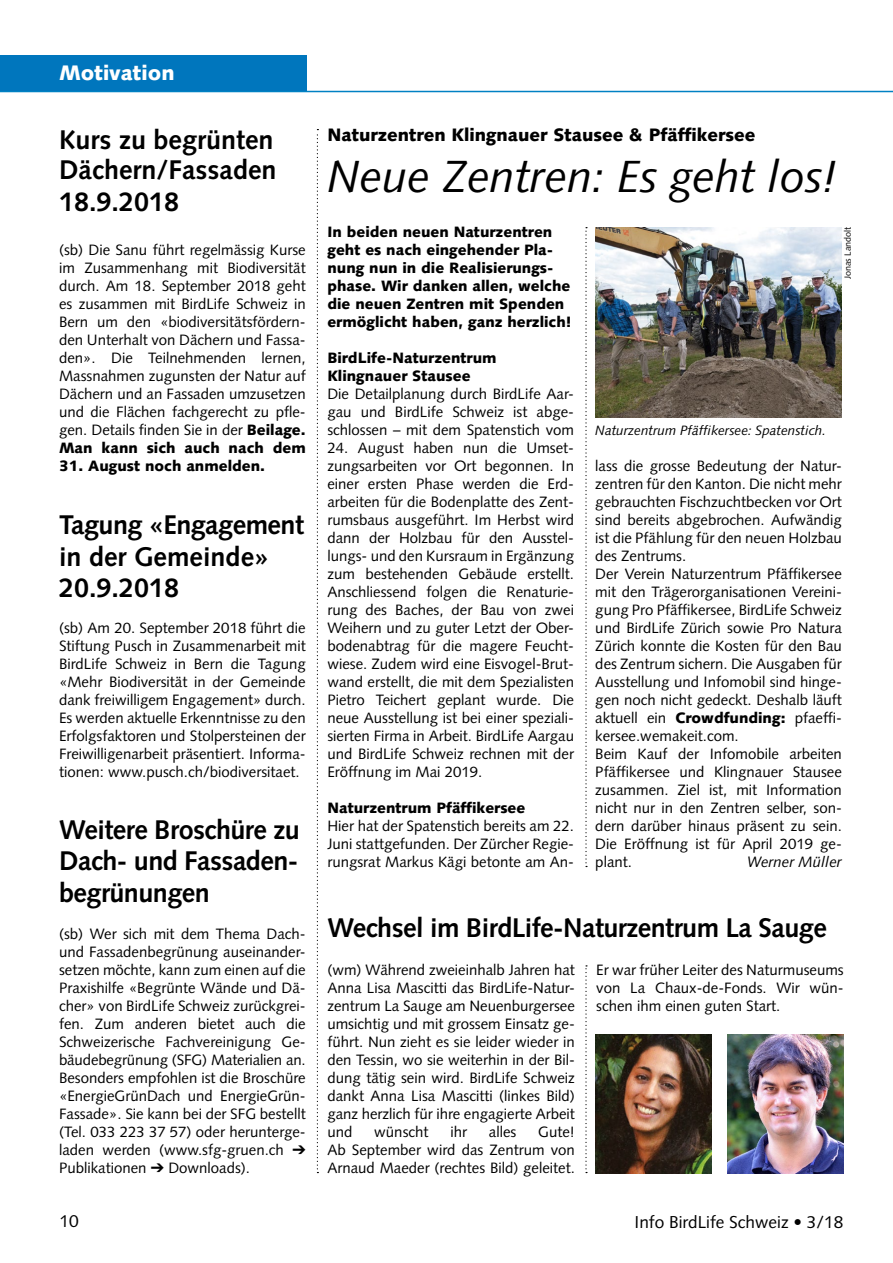
<style>
.page{position:relative;width:893px;height:1263px;background:#fff}
.page>*{position:absolute;margin:0;border:0;box-sizing:border-box;transform-origin:0 0}
.t1{font:italic 45px "Syntax LT";color:#000}
.t2{font:700 27px/31.5px "Syntax LT";letter-spacing:-.02em;color:#000;text-align:justify}
.t3{font:900 21px "Syntax LT";color:#fff}
.t4{font:900 18px "Syntax LT";color:#000}
.t5{font:17.25px "Syntax LT";color:#000}
.t6{font:15px/18px "Syntax LT";color:#000;text-align:justify}
.t7{font:900 15px/18px "Syntax LT";color:#000}
.t8{font:italic 15px "Syntax LT";color:#000}
.t9{font:italic 13.5px "Syntax LT";color:#000}
.t10{font:9px "Syntax LT";letter-spacing:-.01em;color:#000}
.s1{font-weight:900}
</style>
<div class="page">
<svg style="left:317px;top:129px;width:1px;height:1044px"></svg>
<hr style="left:0;top:91px;width:893px;height:1px;background:#0081c3">
<div style="left:0;top:55px;width:306px;height:36px;background:#0076bd"></div>
<svg style="left:585px;top:965px;width:2px;height:208px"></svg>
<svg style="left:585px;top:227px;width:2px;height:640px"></svg>
<img style="left:595px;top:1034px;width:116px;height:139px">
<img style="left:728px;top:1034px;width:116px;height:139px">
<img style="left:595px;top:228px;width:246px;height:189px">
<h3 class="t3" style="left:59px;top:60px;width:117px">Motivation</h3>
<h2 class="t2" style="left:59px;top:125px;width:219px;line-height:30.8px">Kurs zu begrünten Dächern/Fassaden 18.9.2018</h2>
<p class="t6" style="left:59px;top:241px;width:248px">(sb) Die Sanu führt regelmässig Kurse im Zusammenhang mit Biodiversität durch. Am 18. September 2018 geht es zusammen mit BirdLife Schweiz in Bern um den «biodiversitätsfördern&shy;den Unterhalt von Dächern und Fassa&shy;den». Die Teilnehmenden lernen, Massnahmen zugunsten der Natur auf Dächern und an Fassaden umzusetzen und die Flächen fachgerecht zu pfle&shy;gen. Details finden Sie in der <span class="s1">Beilage.<br>Man kann sich auch nach dem</span></p>
<p class="t7" style="left:59px;top:457px;width:207px">31. August noch anmelden.</p>
<h2 class="t2" style="left:59px;top:509px;width:246px;text-align:left">Tagung «Engagement in der Gemeinde»<br>20.9.2018</h2>
<p class="t6" style="left:59px;top:619px;width:248px">(sb) Am 20. September 2018 führt die Stiftung Pusch in Zusammenarbeit mit BirdLife Schweiz in Bern die Tagung «Mehr Biodiversität in der Gemeinde dank freiwilligem Engagement» durch.<br>Es werden aktuelle Erkenntnisse zu den Erfolgsfaktoren und Stolpersteinen der Freiwilligenarbeit präsentiert. Informa&shy;tionen: www.pusch.ch/biodiversitaet.</p>
<h2 class="t2" style="left:59px;top:814px;width:242px">Weitere Broschüre zu Dach- und Fassaden&shy;begrünungen</h2>
<p class="t6" style="left:59px;top:925px;width:248px;text-align:left">(sb) Wer sich mit dem Thema Dach&shy;und Fassadenbegrünung auseinander&shy;setzen möchte, kann zum einen auf die Praxishilfe «Begrünte Wände und Dä&shy;cher» von BirdLife Schweiz zurückgrei&shy;fen. Zum anderen bietet auch die Schweizerische Fachvereinigung Ge&shy;bäudebegrünung (SFG) Materialien an.<br>Besonders empfohlen ist die Broschüre «EnergieGrünDach und EnergieGrün-Fassade». Sie kann bei der SFG bestellt (Tel. 033 223 37 57) oder herunterge&shy;laden werden (www.sfg-gruen.ch ➔ Publikationen ➔ Downloads).</p>
<p class="t4" style="left:327px;top:125px;width:430px">Naturzentren Klingnauer Stausee &amp; Pfäffikersee</p>
<h1 class="t1" style="left:327px;top:150px;width:512px">Neue Zentren: Es geht los!</h1>
<p class="t7" style="left:327px;top:223px;width:246px">In beiden neuen Naturzentren geht es nach eingehender Pla&shy;nung nun in die Realisierungs&shy;phase. Wir danken allen, welche die neuen Zentren mit Spenden ermöglicht haben, ganz herzlich!</p>
<p class="t7" style="left:327px;top:349px;width:171px">BirdLife-Naturzentrum<br>Klingnauer Stausee</p>
<p class="t6" style="left:327px;top:385px;width:248px">Die Detailplanung durch BirdLife Aar&shy;gau und BirdLife Schweiz ist abge&shy;schlossen – mit dem Spatenstich vom</p>
<p class="t6" style="left:327px;top:439px;width:248px;text-align:left">24. August haben nun die Umset&shy;zungsarbeiten vor Ort begonnen. In einer ersten Phase werden die Erd&shy;arbeiten für die Bodenplatte des Zent&shy;rumsbaus ausgeführt. Im Herbst wird dann der Holzbau für den Ausstel&shy;lungs- und den Kursraum in Ergänzung zum bestehenden Gebäude erstellt.<br>Anschliessend folgen die Renaturie&shy;rung des Baches, der Bau von zwei Weihern und zu guter Letzt der Ober&shy;bodenabtrag für die magere Feucht&shy;wiese. Zudem wird eine Eisvogel-Brut&shy;wand erstellt, die mit dem Spezialisten Pietro Teichert geplant wurde. Die neue Ausstellung ist bei einer speziali&shy;sierten Firma in Arbeit. BirdLife Aargau und BirdLife Schweiz rechnen mit der Eröffnung im Mai 2019.</p>
<p class="t7" style="left:327px;top:799px;width:199px">Naturzentrum Pfäffikersee</p>
<p class="t6" style="left:327px;top:817px;width:248px">Hier hat der Spatenstich bereits am 22.<br>Juni stattgefunden. Der Zürcher Regie&shy;rungsrat Markus Kägi betonte am An-</p>
<p class="t10" style="left:842px;top:279px;width:53px;rotate:-90deg">Jonas Landolt</p>
<p class="t9" style="left:595px;top:422px;width:232px">Naturzentrum Pfäffikersee: Spatenstich.</p>
<p class="t6" style="left:595px;top:457px;width:248px;text-align:left">lass die grosse Bedeutung der Natur&shy;zentren für den Kanton. Die nicht mehr gebrauchten Fischzuchtbecken vor Ort sind bereits abgebrochen. Aufwändig ist die Pfählung für den neuen Holzbau des Zentrums.<br>Der Verein Naturzentrum Pfäffikersee mit den Trägerorganisationen Vereini&shy;gung Pro Pfäffikersee, BirdLife Schweiz und BirdLife Zürich sowie Pro Natura Zürich konnte die Kosten für den Bau des Zentrum sichern. Die Ausgaben für Ausstellung und Infomobil sind hinge&shy;gen noch nicht gedeckt. Deshalb läuft aktuell ein <span class="s1">Crowdfunding:</span> pfaeffi&shy;kersee.wemakeit.com.<br>Beim Kauf der Infomobile arbeiten Pfäffikersee und Klingnauer Stausee zusammen. Ziel ist, mit Information nicht nur in den Zentren selber, son&shy;dern darüber hinaus präsent zu sein.<br>Die Eröffnung ist für April 2019 ge&shy;plant.</p>
<p class="t8" style="left:747px;top:853px;width:97px">Werner Müller</p>
<h2 class="t2" style="left:327px;top:912px;width:501px">Wechsel im BirdLife-Naturzentrum La Sauge</h2>
<p class="t6" style="left:327px;top:961px;width:249px">(wm) Während zweieinhalb Jahren hat Anna Lisa Mascitti das BirdLife-Natur&shy;zentrum La Sauge am Neuenburgersee umsichtig und mit grossem Einsatz ge&shy;führt. Nun zieht es sie leider wieder in den Tessin, wo sie weiterhin in der Bil&shy;dung tätig sein wird. BirdLife Schweiz dankt Anna Lisa Mascitti (linkes Bild) ganz herzlich für ihre engagierte Arbeit und</p>
<p class="t6" style="left:374px;top:1123px;width:56px">wünscht</p>
<p class="t6" style="left:450px;top:1123px;width:18px">ihr</p>
<p class="t6" style="left:489px;top:1123px;width:29px">alles</p>
<p class="t6" style="left:327px;top:1123px;width:249px;text-indent:211px">Gute!<br>Ab September wird das Zentrum von Arnaud Maeder (rechtes Bild) geleitet.</p>
<p class="t6" style="left:596px;top:961px;width:249px">Er war früher Leiter des Naturmuseums von La Chaux-de-Fonds. Wir wün&shy;schen ihm einen guten Start.</p>
<p class="t5" style="left:60px;top:1211px;width:21px">10</p>
<p class="t5" style="left:635px;top:1212px;width:210px">Info BirdLife Schweiz • 3/18</p>
</div>
